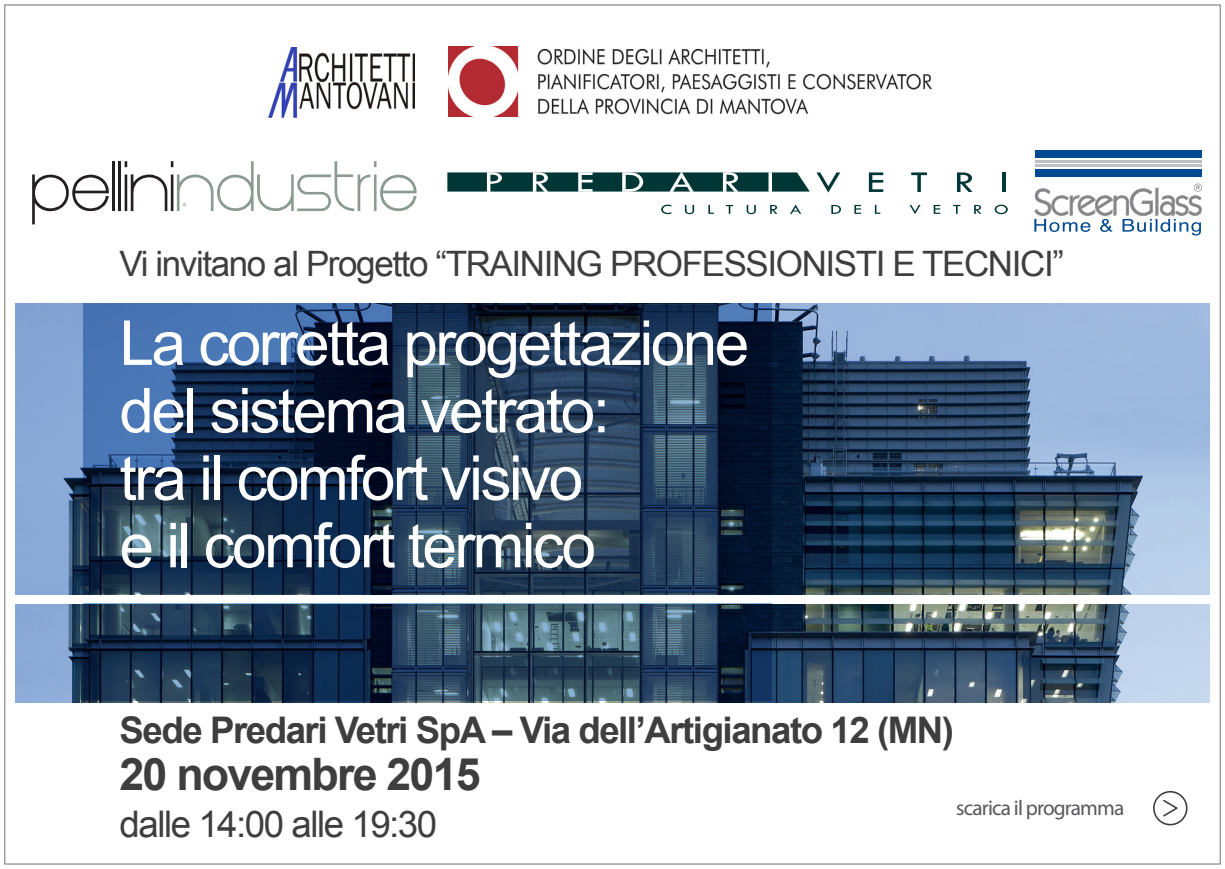
<style>
.page{position:relative;width:1225px;height:869px;background:#fff}
.page>*{position:absolute;margin:0;border:0;box-sizing:border-box;transform-origin:0 0}
.t1{font:61.95px "Arial";letter-spacing:-.04em;color:#fff}
.t2{font:59.32px "Steiner";color:#8b9b92}
.t3{font:700 44.8px "Arial";letter-spacing:-.04em;color:#3e3e3f}
.t4{font:700 36.75px "Arial";letter-spacing:-.04em;color:#3e3e3f}
.t5{font:36.75px "Arial";letter-spacing:-.04em;color:#3e3e3f}
.t6{font:35px "Arial";letter-spacing:-.04em;color:#3e3e3f}
.t7{font:21.35px "Myriad Pro";letter-spacing:-.04em;color:#57585a}
.t8{font:10.15px "Myriad Pro";color:#8b9b92}
.s1{color:#231f20}
</style>
<div class="page">
<div style="left:4px;top:4px;width:1217px;height:860px;background:#fff;border:1px solid #717074"></div>
<img style="left:15px;top:303px;width:1195px;height:290px">
<img style="left:15px;top:604px;width:1195px;height:98px">
<div style="left:1153px;top:790px;width:35px;height:35px;border:2px solid #3e3e3f;border-radius:50%"></div>
<svg style="left:1163px;top:799px;width:15px;height:18px"></svg>
<svg style="left:83px;top:303px;width:688px;height:290px"></svg>
<svg style="left:83px;top:603px;width:688px;height:97px"></svg>
<svg style="left:661px;top:204px;width:10px;height:10px"></svg>
<svg style="left:685px;top:205px;width:9px;height:9px"></svg>
<svg style="left:708px;top:205px;width:6px;height:9px"></svg>
<svg style="left:726px;top:205px;width:7px;height:9px"></svg>
<svg style="left:747px;top:205px;width:9px;height:9px"></svg>
<svg style="left:770px;top:205px;width:7px;height:9px"></svg>
<svg style="left:790px;top:204px;width:11px;height:10px"></svg>
<svg style="left:831px;top:205px;width:10px;height:9px"></svg>
<svg style="left:854px;top:205px;width:7px;height:9px"></svg>
<svg style="left:875px;top:205px;width:5px;height:9px"></svg>
<svg style="left:910px;top:205px;width:11px;height:9px"></svg>
<svg style="left:934px;top:205px;width:6px;height:9px"></svg>
<svg style="left:953px;top:205px;width:7px;height:9px"></svg>
<svg style="left:974px;top:205px;width:7px;height:9px"></svg>
<svg style="left:995px;top:204px;width:13px;height:10px"></svg>
<svg style="left:447px;top:172px;width:363px;height:20px"></svg>
<svg style="left:816px;top:172px;width:24px;height:20px"></svg>
<svg style="left:869px;top:172px;width:14px;height:20px"></svg>
<svg style="left:911px;top:172px;width:16px;height:20px"></svg>
<svg style="left:957px;top:172px;width:16px;height:20px"></svg>
<hr style="left:1003px;top:172px;width:3px;height:20px;background:#013636">
<hr style="left:1035px;top:165px;width:167px;height:2px;background:#bebfc2">
<hr style="left:1035px;top:160px;width:167px;height:2px;background:#bebfc2">
<div style="left:1035px;top:150px;width:167px;height:7px;background:#014990"></div>
<div style="left:1035px;top:169px;width:167px;height:7px;background:#014990"></div>
<svg style="left:1034px;top:183px;width:168px;height:52px"></svg>
<img style="left:448px;top:47px;width:484px;height:69px">
<img style="left:269px;top:47px;width:146px;height:71px">
<p class="t2" style="left:30px;top:161px;width:389px"><span class="s1">pellini</span>ndustrie</p>
<p class="t8" style="left:183px;top:201px;width:6px">®</p>
<p class="t6" style="left:120px;top:241px;width:946px">Vi invitano al Progetto “TRAINING PROFESSIONISTI E TECNICI”</p>
<p class="t1" style="left:120px;top:302px;width:631px">La corretta progettazione</p>
<p class="t1" style="left:120px;top:370px;width:492px">del sistema vetrato:</p>
<p class="t1" style="left:120px;top:437px;width:465px">tra il comfort visivo</p>
<p class="t1" style="left:120px;top:504px;width:478px">e il comfort termico</p>
<p class="t4" style="left:120px;top:704px;width:836px">Sede Predari Vetri SpA – Via dell’Artigianato 12 (MN)</p>
<p class="t3" style="left:120px;top:743px;width:363px">20 novembre 2015</p>
<p class="t5" style="left:120px;top:799px;width:319px">dalle 14:00 alle 19:30</p>
<p class="t7" style="left:956px;top:794px;width:170px">scarica il programma</p>
</div>
